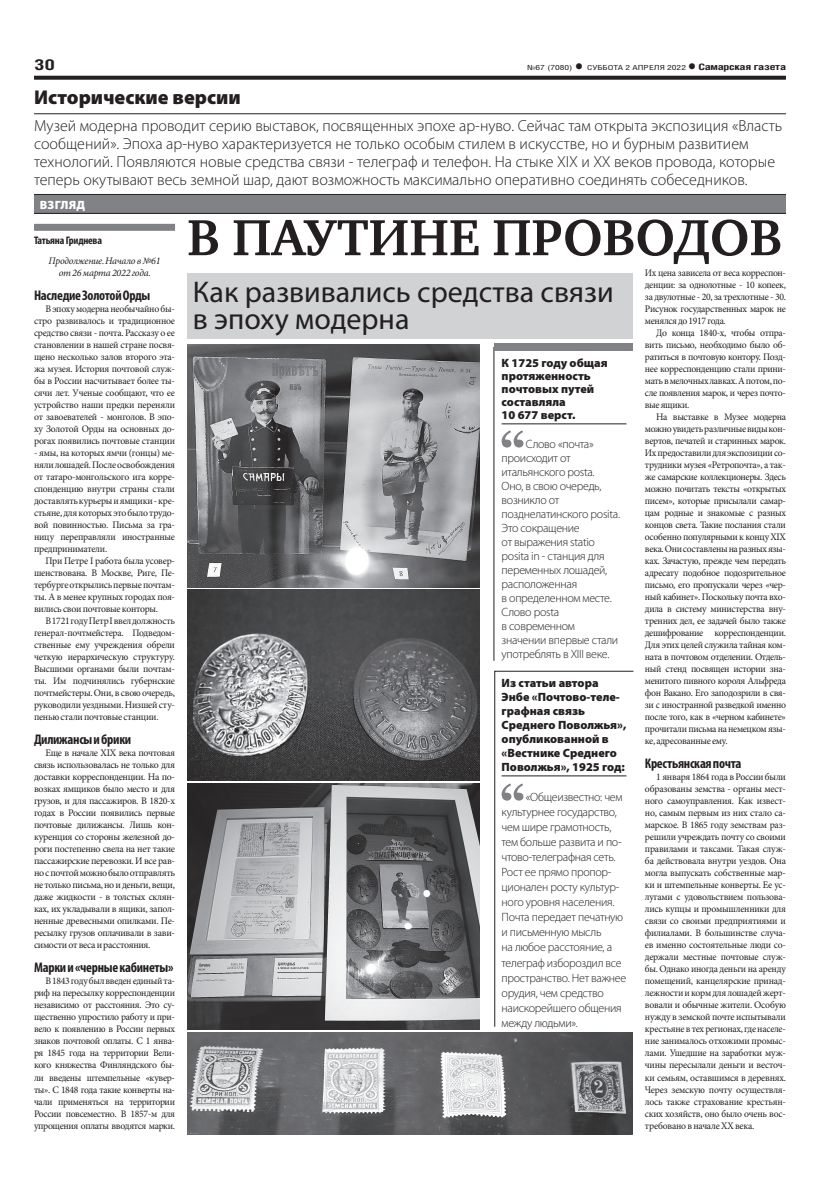
<style>
.page{position:relative;width:820px;height:1191px;background:#fff}
.page>*{position:absolute;margin:0;border:0;box-sizing:border-box;transform-origin:0 0}
.t1{font:700 52px "Charter C";color:#231f20}
.t2{font:30px/27px "Myriad Pro";color:#231f20}
.t3{font:900 20px "Myriad Pro";color:#231f20}
.t4{font:300 16px/18px "Myriad Pro";color:#231f20}
.t5{font:700 15px "Helios Cond";color:#231f20;scale:1.4 1}
.t6{font:700 condensed 14px "Myriad Pro";letter-spacing:-.02em;color:#231f20}
.t7{font:300 12px/14px "Myriad Pro";letter-spacing:-.025em;color:#231f20}
.t8{font:900 12px/14.1px "Myriad Pro";color:#231f20}
.t9{font:900 12px "Myriad Pro";letter-spacing:.02em;color:#fff}
.t10{font:700 condensed 11px "Myriad Pro";letter-spacing:-.02em;color:#231f20}
.t11{font:10px/12px "Minion Pro";letter-spacing:-.03em;color:#231f20;text-align:justify}
.t12{font:italic 10px/12px "Minion Pro";letter-spacing:-.025em;color:#231f20;text-align:center}
.t13{font:700 9px "Helios Cond";letter-spacing:-.02em;color:#231f20;scale:1.4 1}
.t14{font:7px "Helios Cond";color:#231f20;scale:1.4 1}
.s1{font-weight:700;font-size:16px}
.s2{font-size:16px}
</style>
<div class="page">
<svg style="left:34px;top:76px;width:751px;height:4px;background:#322f2f"></svg>
<div style="left:34px;top:195px;width:751px;height:19px;background:#808285"></div>
<hr style="left:34px;top:194px;width:751px;height:1px;background:#231f20">
<hr style="left:34px;top:213px;width:751px;height:1px;background:#231f20">
<hr style="left:34px;top:113px;width:751px;height:1px;background:#231f20">
<svg style="left:493px;top:351px;width:134px;height:310px"></svg>
<svg style="left:494px;top:671px;width:139px;height:356px"></svg>
<hr style="left:501px;top:423px;width:125px;height:1px;background:#231f20">
<svg style="left:501px;top:430px;width:22px;height:17px"></svg>
<div style="left:493px;top:343px;width:139px;height:8px;background:#808285"></div>
<hr style="left:501px;top:775px;width:125px;height:1px;background:#231f20">
<svg style="left:501px;top:783px;width:22px;height:17px"></svg>
<div style="left:187px;top:274px;width:445px;height:65px;background:#d1d2d4"></div>
<div style="left:34px;top:224px;width:141px;height:7px;background:#808285"></div>
<img style="left:187px;top:783px;width:292px;height:246px">
<img style="left:187px;top:590px;width:292px;height:190px">
<img style="left:187px;top:344px;width:292px;height:243px">
<img style="left:187px;top:1032px;width:445px;height:102px">
<h3 class="t5" style="left:34px;top:55px;width:17px">30</h3>
<p class="t14" style="left:527px;top:63px;width:115px">№67 (7080) <span class="s1">•</span> СУББОТА 2 АПРЕЛЯ 2022</p>
<p class="t13" style="left:687px;top:61px;width:72px"><span class="s2">•</span> Самарская газета</p>
<h3 class="t3" style="left:34px;top:86px;width:208px">Исторические версии</h3>
<p class="t4" style="left:34px;top:116px;width:749px">Музей модерна проводит серию выставок, посвященных эпохе ар-нуво. Сейчас там открыта экспозиция «Власть сообщений». Эпоха ар-нуво характеризуется не только особым стилем в искусстве, но и бурным развитием технологий. Появляются новые средства связи - телеграф и телефон. На стыке XIX и XX веков провода, которые теперь окутывают весь земной шар, дают возможность максимально оперативно соединять собеседников.</p>
<p class="t9" style="left:40px;top:198px;width:47px">ВЗГЛЯД</p>
<p class="t10" style="left:34px;top:234px;width:69px">Татьяна Гриднева</p>
<p class="t12" style="left:49px;top:255px;width:113px">Продолжение. Начало в №61 от 26 марта 2022 года.</p>
<h3 class="t6" style="left:34px;top:287px;width:118px">Наследие Золотой Орды</h3>
<p class="t11" style="left:34px;top:303px;width:142px;text-indent:11px">В эпоху модерна необычайно бы&shy;стро развивалось и традиционное средство связи - почта. Рассказу о ее становлении в нашей стране посвя&shy;щено несколько залов второго эта&shy;жа музея. История почтовой служ&shy;бы в России насчитывает более ты&shy;сячи лет. Ученые сообщают, что ее устройство наши предки переняли от завоевателей - монголов. В эпо&shy;ху Золотой Орды на основных до&shy;рогах появились почтовые станции</p>
<p class="t11" style="left:34px;top:447px;width:142px">- ямы, на которых ямчи (гонцы) ме&shy;няли лошадей. После освобождения от татаро-монгольского ига корре&shy;спонденцию внутри страны стали доставлять курьеры и ямщики - кре&shy;стьяне, для которых это было трудо&shy;вой повинностью. Письма за гра&shy;ницу переправляли иностранные предприниматели.</p>
<p class="t11" style="left:34px;top:555px;width:142px;text-indent:11px">При Петре I работа была усовер&shy;шенствована. В Москве, Риге, Пе&shy;тербурге открылись первые почтам&shy;ты. А в менее крупных городах поя&shy;вились свои почтовые конторы.</p>
<p class="t11" style="left:34px;top:615px;width:142px;text-indent:11px">В 1721 году Петр I ввел должность генерал-почтмейстера. Подведом&shy;ственные ему учреждения обрели четкую иерархическую структуру.<br>Высшими органами были почтам&shy;ты. Им подчинялись губернские почтмейстеры. Они, в свою очередь, руководили уездными. Низшей сту&shy;пенью стали почтовые станции.</p>
<h3 class="t6" style="left:34px;top:731px;width:99px">Дилижансы и брики</h3>
<p class="t11" style="left:34px;top:747px;width:142px;text-indent:11px">Еще в начале XIX века почтовая связь использовалась не только для доставки корреспонденции. На по&shy;возках ямщиков было место и для грузов, и для пассажиров. В 1820-х годах в России появились первые почтовые дилижансы. Лишь кон&shy;куренция со стороны железной до&shy;роги постепенно свела на нет такие пассажирские перевозки. И все рав&shy;но с почтой можно было отправлять не только письма, но и деньги, вещи, даже жидкости - в толстых склян&shy;ках, их укладывали в ящики, запол&shy;ненные древесными опилками. Пе&shy;ресылку грузов оплачивали в зави&shy;симости от веса и расстояния.</p>
<h3 class="t6" style="left:34px;top:959px;width:141px">Марки и «черные кабинеты»</h3>
<p class="t11" style="left:34px;top:975px;width:142px;text-indent:11px">В 1843 году был введен единый та&shy;риф на пересылку корреспонденции независимо от расстояния. Это су&shy;щественно упростило работу и при&shy;вело к появлению в России первых знаков почтовой оплаты. С 1 янва&shy;ря 1845 года на территории Вели&shy;кого княжества Финляндского бы&shy;ли введены штемпельные «кувер&shy;ты». С 1848 года такие конверты на&shy;чали применяться на территории России повсеместно. В 1857-м для упрощения оплаты вводятся марки.</p>
<h1 class="t1" style="left:187px;top:209px;width:596px">В ПАУТИНЕ ПРОВОДОВ</h1>
<h2 class="t2" style="left:193px;top:278px;width:422px">Как развивались средства связи в эпоху модерна</h2>
<p class="t8" style="left:501px;top:357px;width:108px;line-height:13px">К 1725 году общая протяженность почтовых путей составляла<br>10 677 верст.</p>
<p class="t7" style="left:501px;top:436px;width:120px;text-indent:24px">Слово «почта» происходит от итальянского posta.<br>Оно, в свою очередь, возникло от позднелатинского posita.<br>Это сокращение<br>от выражения statio posita in - станция для переменных лошадей, расположенная<br>в определенном месте.<br>Слово postа<br>в современном значении впервые стали употреблять в XIII веке.</p>
<p class="t8" style="left:501px;top:676px;width:126px">Из статьи автора<br>Энбе «Почтово-теле&shy;графная связь<br>Среднего Поволжья», опубликованной в «Вестнике Среднего<br>Поволжья», 1925 год:</p>
<p class="t7" style="left:501px;top:789px;width:126px;line-height:15.1px;text-indent:24px">«Общеизвестно: чем культурнее государство, чем шире грамотность, тем больше развита и по&shy;чтово-телеграфная сеть.<br>Рост ее прямо пропор&shy;ционален росту культур&shy;ного уровня населения.<br>Почта передает печатную и письменную мысль<br>на любое расстояние, а телеграф избороздил все пространство. Нет важнее орудия, чем средство наискорейшего общения между людьми».</p>
<p class="t11" style="left:644px;top:267px;width:142px">Их цена зависела от веса корреспон&shy;денции: за однолотные - 10 копеек, за двулотные - 20, за трехлотные - 30.<br>Рисунок государственных марок не менялся до 1917 года.</p>
<p class="t11" style="left:644px;top:327px;width:142px;text-indent:11px">До конца 1840-х, чтобы отпра&shy;вить письмо, необходимо было об&shy;ратиться в почтовую контору. Позд&shy;нее корреспонденцию стали прини&shy;мать в мелочных лавках. А потом, по&shy;сле появления марок, и через почто&shy;вые ящики.</p>
<p class="t11" style="left:644px;top:411px;width:142px;text-indent:11px">На выставке в Музее модерна можно увидеть различные виды кон&shy;вертов, печатей и старинных марок.<br>Их предоставили для экспозиции со&shy;трудники музея «Ретропочта», а так&shy;же самарские коллекционеры. Здесь можно почитать тексты «открытых писем», которые присылали самар&shy;цам родные и знакомые с разных концов света. Такие послания стали особенно популярными к концу XIX века. Они составлены на разных язы&shy;ках. Зачастую, прежде чем передать адресату подобное подозрительное письмо, его пропускали через «чер&shy;ный кабинет». Поскольку почта вхо&shy;дила в систему министерства вну&shy;тренних дел, ее задачей было также дешифрование корреспонденции.<br>Для этих целей служила тайная ком&shy;ната в почтовом отделении. Отдель&shy;ный стенд посвящен истории зна&shy;менитого пивного короля Альфреда фон Вакано. Его заподозрили в свя&shy;зи с иностранной разведкой именно после того, как в «черном кабинете» прочитали письма на немецком язы&shy;ке, адресованные ему.</p>
<h3 class="t6" style="left:644px;top:755px;width:98px">Крестьянская почта</h3>
<p class="t11" style="left:644px;top:771px;width:142px;text-indent:11px">1 января 1864 года в России были образованы земства - органы мест&shy;ного самоуправления. Как извест&shy;но, самым первым из них стало са&shy;марское. В 1865 году земствам раз&shy;решили учреждать почту со своими правилами и таксами. Такая служ&shy;ба действовала внутри уездов. Она могла выпускать собственные мар&shy;ки и штемпельные конверты. Ее ус&shy;лугами с удовольствием пользова&shy;лись купцы и промышленники для связи со своими предприятиями и филиалами. В большинстве случа&shy;ев именно состоятельные люди со&shy;держали местные почтовые служ&shy;бы. Однако иногда деньги на аренду помещений, канцелярские принад&shy;лежности и корм для лошадей жерт&shy;вовали и обычные жители. Особую нужду в земской почте испытывали крестьяне в тех регионах, где населе&shy;ние занималось отхожими промыс&shy;лами. Ушедшие на заработки муж&shy;чины пересылали деньги и весточ&shy;ки семьям, оставшимся в деревнях.<br>Через земскую почту осуществля&shy;лось также страхование крестьян&shy;ских хозяйств, оно было очень вос&shy;требовано в начале XX века.</p>
</div>
